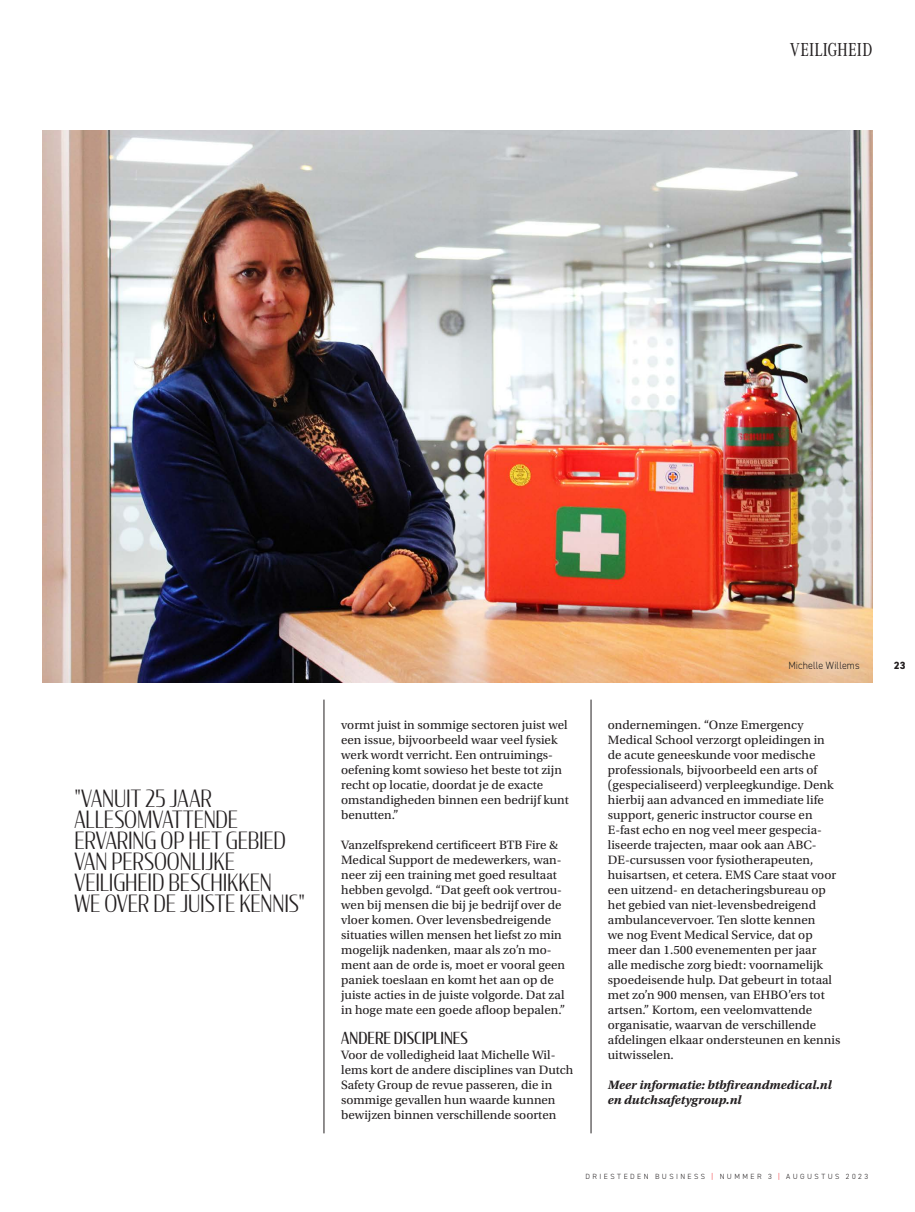
<style>
.page{position:relative;width:915px;height:1212px;background:#fff}
.page>*{position:absolute;margin:0;border:0;box-sizing:border-box;transform-origin:0 0}
.t1{font:300 23.55px/21px "Condor Cond";letter-spacing:-.005em;color:#231f20}
.t2{font:19.5px "Corporate A Cond Pro";letter-spacing:.01em;color:#231f20}
.t3{font:16.5px "Condor Cond";letter-spacing:.005em;color:#231f20}
.t4{font:12.75px/15px "Utopia Std";color:#231f20}
.t5{font:italic 700 12.75px/15px "Utopia Std";color:#231f20}
.t6{font:300 10.5px "DIN2014";letter-spacing:.005em;color:#231f20;scale:.95 1}
.t7{font:800 10.5px "DIN2014";color:#231f20}
.t8{font:300 7.5px "DIN2014";letter-spacing:.325em;color:#231f20}
.s1{color:#ee1d23}
</style>
<div class="page">
<img style="left:43px;top:130px;width:829px;height:553px">
<hr style="left:323px;top:700px;width:1px;height:433px;background:#231f20">
<hr style="left:590px;top:700px;width:1px;height:433px;background:#231f20">
<h2 class="t2" style="left:789px;top:36px;width:84px">VEILIGHEID</h2>
<h1 class="t1" style="left:74px;top:788px;width:232px">"VANUIT 25 JAAR<br>ALLESOMVATTENDE<br>ERVARING OP HET GEBIED<br>VAN PERSOONLIJKE<br>VEILIGHEID BESCHIKKEN<br>WE OVER DE JUISTE KENNIS"</h1>
<p class="t4" style="left:341px;top:718px;width:229px">vormt juist in sommige sectoren juist wel een issue, bijvoorbeeld waar veel fysiek werk wordt verricht. Een ontruimings&shy;oefening komt sowieso het beste tot zijn recht op locatie, doordat je de exacte omstandigheden binnen een bedrijf kunt benutten.”</p>
<p class="t4" style="left:341px;top:838px;width:225px">Vanzelfsprekend certificeert BTB Fire &amp; Medical Support de medewerkers, wan&shy;neer zij een training met goed resultaat hebben gevolgd. “Dat geeft ook vertrou&shy;wen bij mensen die bij je bedrijf over de vloer komen. Over levensbedreigende situaties willen mensen het liefst zo min mogelijk nadenken, maar als zo’n mo&shy;ment aan de orde is, moet er vooral geen paniek toeslaan en komt het aan op de juiste acties in de juiste volgorde. Dat zal in hoge mate een goede afloop bepalen.”</p>
<p class="t3" style="left:341px;top:1028px;width:128px">ANDERE DISCIPLINES</p>
<p class="t4" style="left:341px;top:1048px;width:234px">Voor de volledigheid laat Michelle Wil&shy;lems kort de andere disciplines van Dutch Safety Group de revue passeren, die in sommige gevallen hun waarde kunnen bewijzen binnen verschillende soorten</p>
<p class="t6" style="left:788px;top:659px;width:77px">Michelle Willems</p>
<p class="t4" style="left:607px;top:718px;width:234px">ondernemingen. “Onze Emergency Medical School verzorgt opleidingen in de acute geneeskunde voor medische professionals, bijvoorbeeld een arts of (gespecialiseerd) verpleegkundige. Denk hierbij aan advanced en immediate life support, generic instructor course en E-fast echo en nog veel meer gespecia&shy;liseerde trajecten, maar ook aan ABC-DE-cursussen voor fysiotherapeuten, huisartsen, et cetera. EMS Care staat voor een uitzend- en detacheringsbureau op het gebied van niet-levensbedreigend ambulancevervoer. Ten slotte kennen<br>we nog Event Medical Service, dat op meer dan 1.500 evenementen per jaar<br>alle medische zorg biedt: voornamelijk spoedeisende hulp. Dat gebeurt in totaal met zo’n 900 mensen, van EHBO’ers tot artsen.” Kortom, een veelomvattende organisatie, waarvan de verschillende afdelingen elkaar ondersteunen en kennis uitwisselen.</p>
<p class="t5" style="left:607px;top:1077px;width:225px">Meer informatie: btbfireandmedical.nl en dutchsafetygroup.nl</p>
<p class="t8" style="left:585px;top:1172px;width:284px">DRIESTEDEN BUSINESS <span class="s1">|</span> NUMMER 3 <span class="s1">|</span> AUGUSTUS 2023</p>
<p class="t7" style="left:893px;top:658px;width:13px">23</p>
</div>
